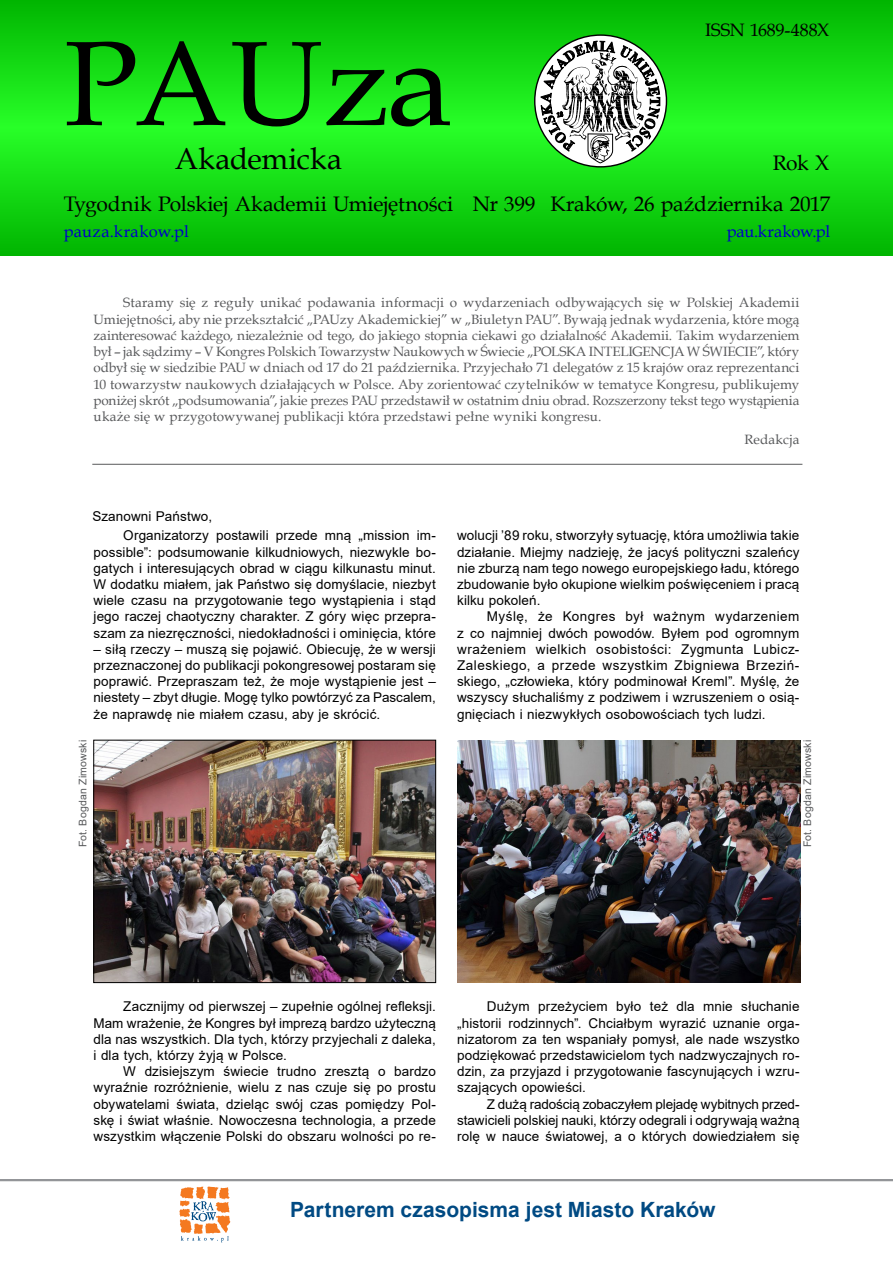
<style>
.page{position:relative;width:893px;height:1263px;background:#fff}
.page>*{position:absolute;margin:0;border:0;box-sizing:border-box;transform-origin:0 0}
.t1{font:120px "Book Antiqua";letter-spacing:-.01em;color:#000}
.t2{font:30px "Book Antiqua";color:#000}
.t3{font:21px/41.4px "Book Antiqua";letter-spacing:-.005em;color:#000;text-align:right}
.t4{font:700 21px "Arial";color:#004a83}
.t5{font:18px "Book Antiqua";letter-spacing:-.005em;color:#000}
.t6{font:16.5px "Book Antiqua";letter-spacing:.005em;color:#0000c8}
.t7{font:13.5px/16.2px "Arial";letter-spacing:.01em;color:#000;text-align:justify}
.t8{font:13.5px/16.2px "Book Antiqua";letter-spacing:.01em;color:#58595b;text-align:justify}
.t9{font:10.5px "Arial";letter-spacing:.015em;color:#58595b}
</style>
<div class="page">
<hr style="left:0;top:1179px;width:893px;height:2px;background:#939598">
<svg style="left:179px;top:1186px;width:51px;height:56px"></svg>
<svg style="left:0;top:0;width:893px;height:255px;background:#13d813"></svg>
<svg style="left:535px;top:35px;width:131px;height:132px"></svg>
<svg style="left:540px;top:32px;width:120px;height:131px"></svg>
<hr style="left:92px;top:464px;width:710px;height:1px;background:#58595b">
<img style="left:457px;top:740px;width:343px;height:243px">
<img style="left:96px;top:742px;width:338px;height:239px">
<div style="left:94px;top:740px;width:342px;height:243px;border:1px solid #000"></div>
<h1 class="t1" style="left:64px;top:1px;width:390px">PAUza</h1>
<h2 class="t2" style="left:175px;top:138px;width:169px">Akademicka</h2>
<h3 class="t3" style="left:64px;top:183px;width:473px">Tygodnik Polskiej Akademii Umiejętności Nr 399</h3>
<h3 class="t5" style="left:705px;top:18px;width:126px">ISSN 1689-488X</h3>
<h3 class="t3" style="left:550px;top:141px;width:281px">Rok X<br>Kraków, 26 października 2017</h3>
<p class="t6" style="left:64px;top:220px;width:127px">pauza.krakow.pl</p>
<p class="t6" style="left:727px;top:219px;width:105px">pau.krakow.pl</p>
<p class="t8" style="left:94px;top:294px;width:707px;text-indent:30px">Staramy się z reguły unikać podawania informacji o wydarzeniach odbywających się w Polskiej Akademii Umiejętności, aby nie przekształcić „PAUzy Akademickiej” w „Biuletyn PAU”. Bywają jednak wydarzenia, które mogą zainteresować każdego, niezależnie od tego, do jakiego stopnia ciekawi go działalność Akademii. Takim wydarzeniem był – jak sądzimy – V Kongres Polskich Towarzystw Naukowych w Świecie „POLSKA INTELIGENCJA W ŚWIECIE”, który odbył się w siedzibie PAU w dniach od 17 do 21 października. Przyjechało 71 delegatów z 15 krajów oraz reprezentanci 10 towarzystw naukowych działających w Polsce. Aby zorientować czytelników w tematyce Kongresu, publikujemy poniżej skrót „podsumowania”, jakie prezes PAU przedstawił w ostatnim dniu obrad. Rozszerzony tekst tego wystąpienia ukaże się w przygotowywanej publikacji która przedstawi pełne wyniki kongresu.</p>
<p class="t8" style="left:745px;top:431px;width:56px">Redakcja</p>
<p class="t7" style="left:92px;top:508px;width:121px">Szanowni Państwo,</p>
<p class="t7" style="left:94px;top:527px;width:344px;text-indent:30px">Organizatorzy postawili przede mną „mission im&shy;possible”: podsumowanie kilkudniowych, niezwykle bo&shy;gatych i interesujących obrad w ciągu kilkunastu minut.<br>W dodatku miałem, jak Państwo się domyślacie, niezbyt wiele czasu na przygotowanie tego wystąpienia i stąd jego raczej chaotyczny charakter. Z góry więc przepra&shy;szam za niezręczności, niedokładności i ominięcia, które</p>
<p class="t7" style="left:94px;top:641px;width:344px">– siłą rzeczy – muszą się pojawić. Obiecuję, że w wersji przeznaczonej do publikacji pokongresowej postaram się poprawić. Przepraszam też, że moje wystąpienie jest – niestety – zbyt długie. Mogę tylko powtórzyć za Pascalem, że naprawdę nie miałem czasu, aby je skrócić.</p>
<p class="t7" style="left:457px;top:527px;width:344px">wolucji ’89 roku, stworzyły sytuację, która umożliwia takie działanie. Miejmy nadzieję, że jacyś polityczni szaleńcy nie zburzą nam tego nowego europejskiego ładu, którego zbudowanie było okupione wielkim poświęceniem i pracą kilku pokoleń.</p>
<p class="t7" style="left:457px;top:608px;width:344px;text-indent:30px">Myślę, że Kongres był ważnym wydarzeniem z co najmniej dwóch powodów. Byłem pod ogromnym wrażeniem wielkich osobistości: Zygmunta Lubicz-Zaleskiego, a przede wszystkim Zbigniewa Brzeziń&shy;skiego, „człowieka, który podminował Kreml”. Myślę, że wszyscy słuchaliśmy z podziwem i wzruszeniem o osią&shy;gnięciach i niezwykłych osobowościach tych ludzi.</p>
<p class="t9" style="left:76px;top:847px;width:109px;rotate:-90deg">Fot. Bogdan Zimowski</p>
<p class="t9" style="left:800px;top:847px;width:109px;rotate:-90deg">Fot. Bogdan Zimowski</p>
<p class="t7" style="left:94px;top:998px;width:344px;text-indent:30px">Zacznijmy od pierwszej – zupełnie ogólnej refleksji.<br>Mam wrażenie, że Kongres był imprezą bardzo użyteczną dla nas wszystkich. Dla tych, którzy przyjechali z daleka, i dla tych, którzy żyją w Polsce.</p>
<p class="t7" style="left:94px;top:1063px;width:344px;text-indent:30px">W dzisiejszym świecie trudno zresztą o bardzo wyraźnie rozróżnienie, wielu z nas czuje się po prostu obywatelami świata, dzieląc swój czas pomiędzy Pol&shy;skę i świat właśnie. Nowoczesna technologia, a przede wszystkim włączenie Polski do obszaru wolności po re-</p>
<p class="t7" style="left:457px;top:998px;width:344px;text-indent:30px">Dużym przeżyciem było też dla mnie słuchanie „historii rodzinnych”. Chciałbym wyrazić uznanie orga&shy;nizatorom za ten wspaniały pomysł, ale nade wszystko podziękować przedstawicielom tych nadzwyczajnych ro&shy;dzin, za przyjazd i przygotowanie fascynujących i wzru&shy;szających opowieści.</p>
<p class="t7" style="left:457px;top:1095px;width:344px;text-indent:30px">Z dużą radością zobaczyłem plejadę wybitnych przed&shy;stawicieli polskiej nauki, którzy odegrali i odgrywają ważną rolę w nauce światowej, a o których dowiedziałem się</p>
<h3 class="t4" style="left:290px;top:1194px;width:427px">Partnerem czasopisma jest Miasto Kraków</h3>
</div>
